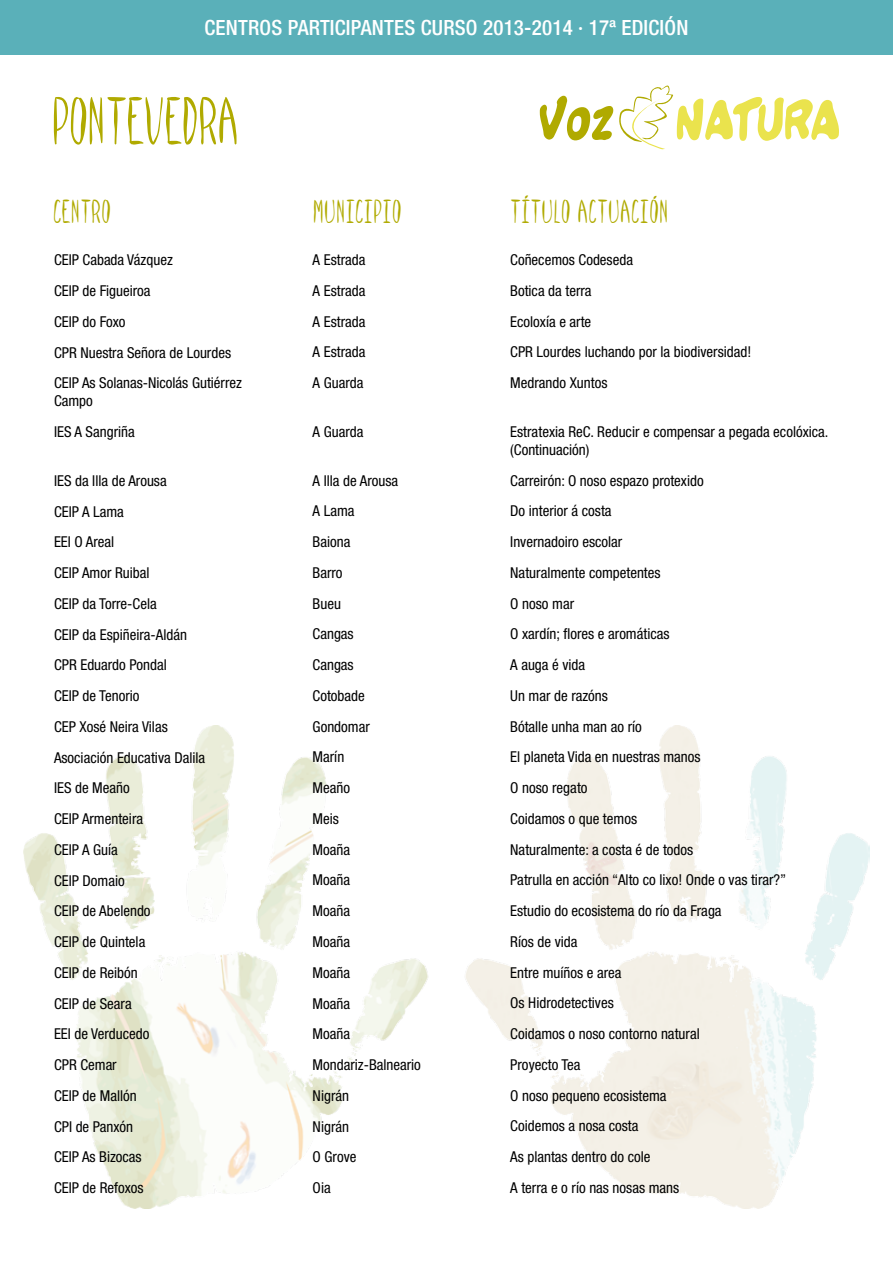
<style>
.page{position:relative;width:893px;height:1263px;background:#fff}
.page>*{position:absolute;margin:0;border:0;box-sizing:border-box;transform-origin:0 0}
.t1{font:61.05px "Spill Milk";color:#b0aa00}
.t2{font:30px "Spill Milk";letter-spacing:.025em;color:#b0aa00}
.t3{font:500 condensed 21px "Helvetica Neue LT Std";letter-spacing:.01em;color:#fff}
.t4{font:condensed 15px/30.8px "Helvetica Neue LT Std";color:#000}
</style>
<div class="page">
<img style="left:24px;top:725px;width:845px;height:484px">
<div style="left:0;top:0;width:893px;height:54px;background:#5ab0b9"></div>
<svg style="left:540px;top:85px;width:299px;height:64px"></svg>
<h3 class="t3" style="left:205px;top:15px;width:485px">CENTROS PARTICIPANTES CURSO 2013-2014 · 17ª EDICIÓN</h3>
<h1 class="t1" style="left:54px;top:86px;width:188px">PONTEVEDRA</h1>
<h2 class="t2" style="left:54px;top:193px;width:59px">CENTRO</h2>
<h2 class="t2" style="left:314px;top:193px;width:90px">MUNICIPIO</h2>
<h2 class="t2" style="left:511px;top:193px;width:159px">TÍTULO ACTUACIÓN</h2>
<p class="t4" style="left:54px;top:245px;width:189px">CEIP Cabada Vázquez<br>CEIP de Figueiroa<br>CEIP do Foxo<br>CPR Nuestra Señora de Lourdes<br>CEIP As Solanas-Nicolás Gutiérrez</p>
<p class="t4" style="left:54px;top:386px;width:82px">Campo<br>IES A Sangriña</p>
<p class="t4" style="left:54px;top:465px;width:153px">IES da Illa de Arousa<br>CEIP A Lama<br>EEI O Areal<br>CEIP Amor Ruibal<br>CEIP da Torre-Cela<br>CEIP da Espiñeira-Aldán<br>CPR Eduardo Pondal<br>CEIP de Tenorio<br>CEP Xosé Neira Vilas<br>Asociación Educativa Dalila<br>IES de Meaño<br>CEIP Armenteira<br>CEIP A Guía<br>CEIP Domaio<br>CEIP de Abelendo<br>CEIP de Quintela<br>CEIP de Reibón<br>CEIP de Seara<br>EEI de Verducedo<br>CPR Cemar<br>CEIP de Mallón<br>CPI de Panxón<br>CEIP As Bizocas<br>CEIP de Refoxos</p>
<p class="t4" style="left:313px;top:244px;width:54px;text-align:justify">A Estrada A Estrada A Estrada A Estrada A Guarda</p>
<p class="t4" style="left:313px;top:416px;width:52px">A Guarda</p>
<p class="t4" style="left:313px;top:465px;width:110px">A Illa de Arousa<br>A Lama<br>Baiona<br>Barro<br>Bueu<br>Cangas<br>Cangas<br>Cotobade<br>Gondomar<br>Marín<br>Meaño<br>Meis<br>Moaña<br>Moaña<br>Moaña<br>Moaña<br>Moaña<br>Moaña<br>Moaña<br>Mondariz-Balneario<br>Nigrán<br>Nigrán<br>O Grove<br>Oia</p>
<p class="t4" style="left:510px;top:244px;width:242px">Coñecemos Codeseda<br>Botica da terra<br>Ecoloxía e arte<br>CPR Lourdes luchando por la biodiversidad!<br>Medrando Xuntos</p>
<p class="t4" style="left:510px;top:422px;width:320px;line-height:18px">Estratexia ReC. Reducir e compensar a pegada ecolóxica. (Continuación)</p>
<p class="t4" style="left:510px;top:465px;width:278px">Carreirón: O noso espazo protexido<br>Do interior á costa<br>Invernadoiro escolar<br>Naturalmente competentes<br>O noso mar<br>O xardín; flores e aromáticas<br>A auga é vida<br>Un mar de razóns<br>Bótalle unha man ao río<br>El planeta Vida en nuestras manos<br>O noso regato<br>Coidamos o que temos<br>Naturalmente: a costa é de todos<br>Patrulla en acción “Alto co lixo! Onde o vas tirar?”<br>Estudio do ecosistema do río da Fraga<br>Ríos de vida<br>Entre muíños e area<br>Os Hidrodetectives<br>Coidamos o noso contorno natural<br>Proyecto Tea<br>O noso pequeno ecosistema<br>Coidemos a nosa costa<br>As plantas dentro do cole<br>A terra e o río nas nosas mans</p>
</div>
